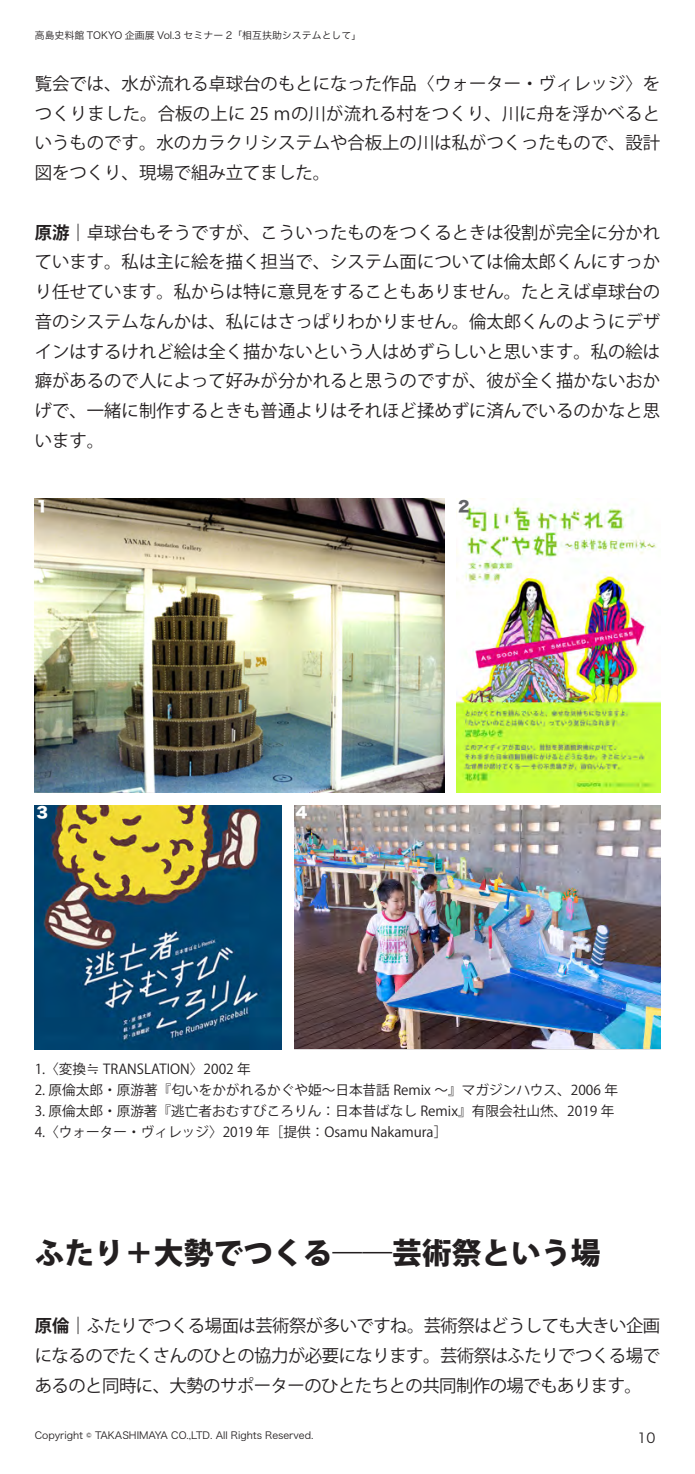
<style>
.page{position:relative;width:695px;height:1474px;background:#fff}
.page>*{position:absolute;margin:0;border:0;box-sizing:border-box;transform-origin:0 0}
.t1{font:800 29.75px "Koz Go Pr 6 N";color:#231f20}
.t2{font:17.32px/29.8px "Koz Go Pr 6 N";color:#231f20;text-align:justify}
.t3{font:14.88px "Hiragino Sans W8";color:#fff}
.t4{font:14.88px "Hiragino Sans W8";color:#636366}
.t5{font:13.65px/21px "Koz Go Pr 6 N";color:#231f20}
.t6{font:13.65px "Hiragino Sans W3";color:#231f20}
.t7{font:9.97px "Hiragino Sans W3";letter-spacing:-.005em;color:#231f20}
.s1{font-weight:700}
</style>
<div class="page">
<img style="left:35px;top:499px;width:409px;height:293px">
<img style="left:456px;top:499px;width:204px;height:293px">
<img style="left:35px;top:805px;width:247px;height:244px">
<img style="left:294px;top:805px;width:366px;height:244px">
<p class="t7" style="left:35px;top:26px;width:328px">高島史料館 TOKYO 企画展 Vol.3 セミナー 2「相互扶助システムとして」</p>
<p class="t2" style="left:35px;top:69px;width:627px">覧会では、水が流れる卓球台のもとになった作品〈ウォーター・ヴィレッジ〉をつくりました。合板の上に 25 ｍの川が流れる村をつくり、川に舟を浮かべるというものです。水のカラクリシステムや合板上の川は私がつくったもので、設計図をつくり、現場で組み立てました。</p>
<p class="t2" style="left:35px;top:218px;width:627px"><span class="s1">原游｜</span>卓球台もそうですが、こういったものをつくるときは役割が完全に分かれています。私は主に絵を描く担当で、システム面については倫太郎くんにすっかり任せています。私からは特に意見をすることもありません。たとえば卓球台の音のシステムなんかは、私にはさっぱりわかりません。倫太郎くんのようにデザインはするけれど絵は全く描かないという人はめずらしいと思います。私の絵は癖があるので人によって好みが分かれると思うのですが、彼が全く描かないおかげで、一緒に制作するときも普通よりはそれほど揉めずに済んでいるのかなと思います。</p>
<p class="t3" style="left:36px;top:498px;width:13px">1</p>
<p class="t3" style="left:36px;top:804px;width:13px">3</p>
<p class="t3" style="left:296px;top:804px;width:13px">4</p>
<p class="t4" style="left:458px;top:498px;width:13px">2</p>
<p class="t5" style="left:35px;top:1058px;width:217px">1.〈変換≒ TRANSLATION〉2002 年</p>
<p class="t5" style="left:35px;top:1079px;width:584px">2. 原倫太郎・原游著『匂いをかがれるかぐや姫〜日本昔話 Remix 〜』マガジンハウス、2006 年</p>
<p class="t5" style="left:35px;top:1100px;width:581px">3. 原倫太郎・原游著『逃亡者おむすびころりん：日本昔ばなし Remix』有限会社山烋、2019 年<br>4.〈ウォーター・ヴィレッジ〉2019 年［提供：Osamu Nakamura］</p>
<h1 class="t1" style="left:35px;top:1236px;width:567px">ふたり＋大勢でつくる――芸術祭という場</h1>
<p class="t2" style="left:35px;top:1311px;width:627px"><span class="s1">原倫｜</span>ふたりでつくる場面は芸術祭が多いですね。芸術祭はどうしても大きい企画になるのでたくさんのひとの協力が必要になります。芸術祭はふたりでつくる場であるのと同時に、大勢のサポーターのひとたちとの共同制作の場でもあります。</p>
<p class="t7" style="left:35px;top:1426px;width:280px">Copyright © TAKASHIMAYA CO.,LTD. All Rights Reserved.</p>
<p class="t6" style="left:637px;top:1425px;width:19px">10</p>
</div>
